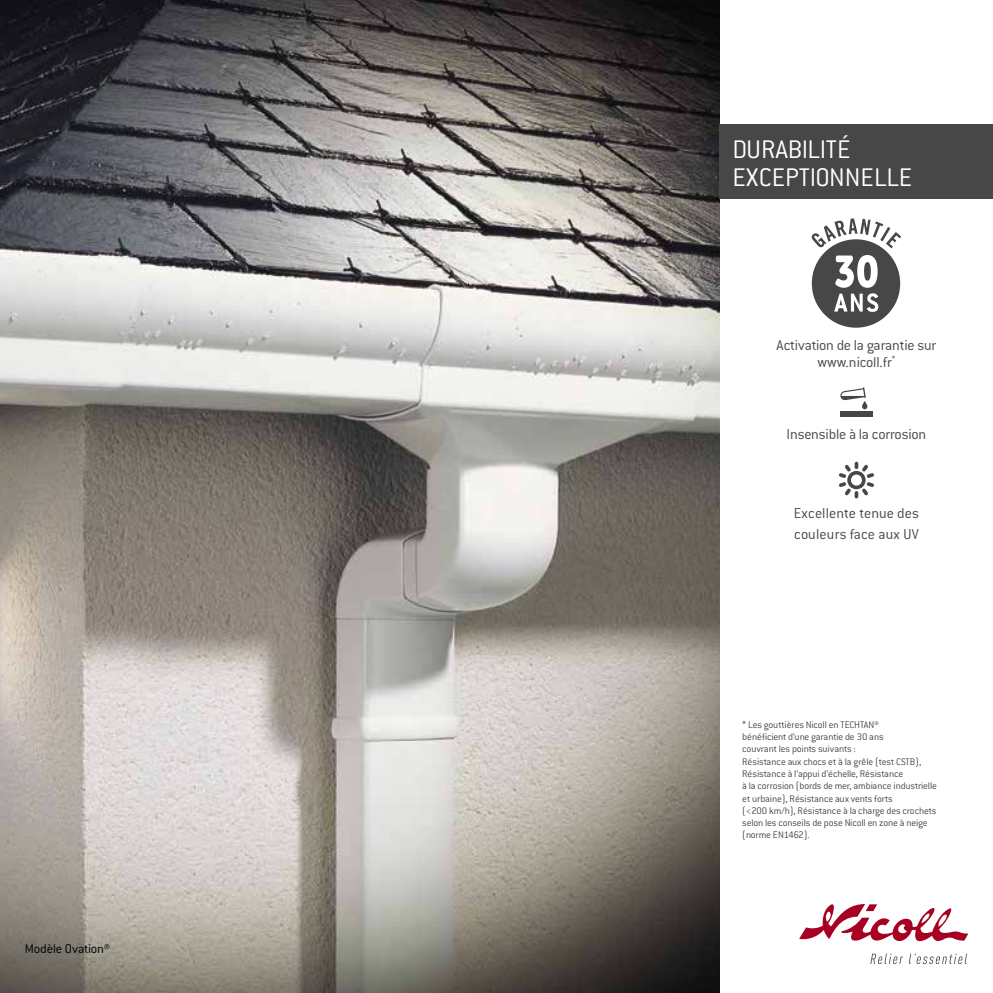
<style>
.page{position:relative;width:993px;height:993px;background:#fff}
.page>*{position:absolute;margin:0;border:0;box-sizing:border-box;transform-origin:0 0}
.t1{font:300 28px/28px "Conduit ITC";color:#fff}
.t2{font:300 15.75px/17.5px "Conduit ITC";color:#474747;text-align:center}
.t3{font:300 14px "Conduit ITC";letter-spacing:-.015em;color:#000}
.t4{font:300 10.5px/12.2px "Conduit ITC";letter-spacing:-.01em;color:#474747}
</style>
<div class="page">
<img style="left:0;top:0;width:719px;height:992px">
<div style="left:719px;top:124px;width:273px;height:74px;background:#474747"></div>
<svg style="left:811px;top:218px;width:89px;height:30px"></svg>
<div style="left:811px;top:239px;width:88px;height:88px;background:#474747;border-radius:50%"></div>
<svg style="left:834px;top:255px;width:44px;height:57px"></svg>
<svg style="left:839px;top:461px;width:34px;height:37px"></svg>
<div style="left:840px;top:411px;width:32px;height:5px;background:#474747"></div>
<svg style="left:861px;top:401px;width:6px;height:8px"></svg>
<svg style="left:840px;top:387px;width:25px;height:13px"></svg>
<svg style="left:870px;top:953px;width:32px;height:10px"></svg>
<svg style="left:908px;top:953px;width:58px;height:10px"></svg>
<svg style="left:799px;top:904px;width:169px;height:38px"></svg>
<h3 class="t3" style="left:25px;top:940px;width:87px">Modèle Ovation®</h3>
<h1 class="t1" style="left:732px;top:135px;width:181px">DURABILITÉ<br>EXCEPTIONNELLE</h1>
<h2 class="t2" style="left:776px;top:336px;width:161px">Activation de la garantie sur www.nicoll.fr<sup>*</sup></h2>
<h2 class="t2" style="left:786px;top:425px;width:141px">Insensible à la corrosion</h2>
<h2 class="t2" style="left:793px;top:503px;width:127px;line-height:21px;text-align:left">Excellente tenue des couleurs face aux UV</h2>
<p class="t4" style="left:742px;top:718px;width:196px">* Les gouttières Nicoll en TECHTAN®<br>bénéficient d’une garantie de 30 ans<br>couvrant les points suivants :<br>Résistance aux chocs et à la grêle (test CSTB), Résistance à l’appui d’échelle, Résistance<br>à la corrosion (bords de mer, ambiance industrielle et urbaine), Résistance aux vents forts<br>(&lt;200 km/h), Résistance à la charge des crochets selon les conseils de pose Nicoll en zone à neige (norme EN1462).</p>
</div>
